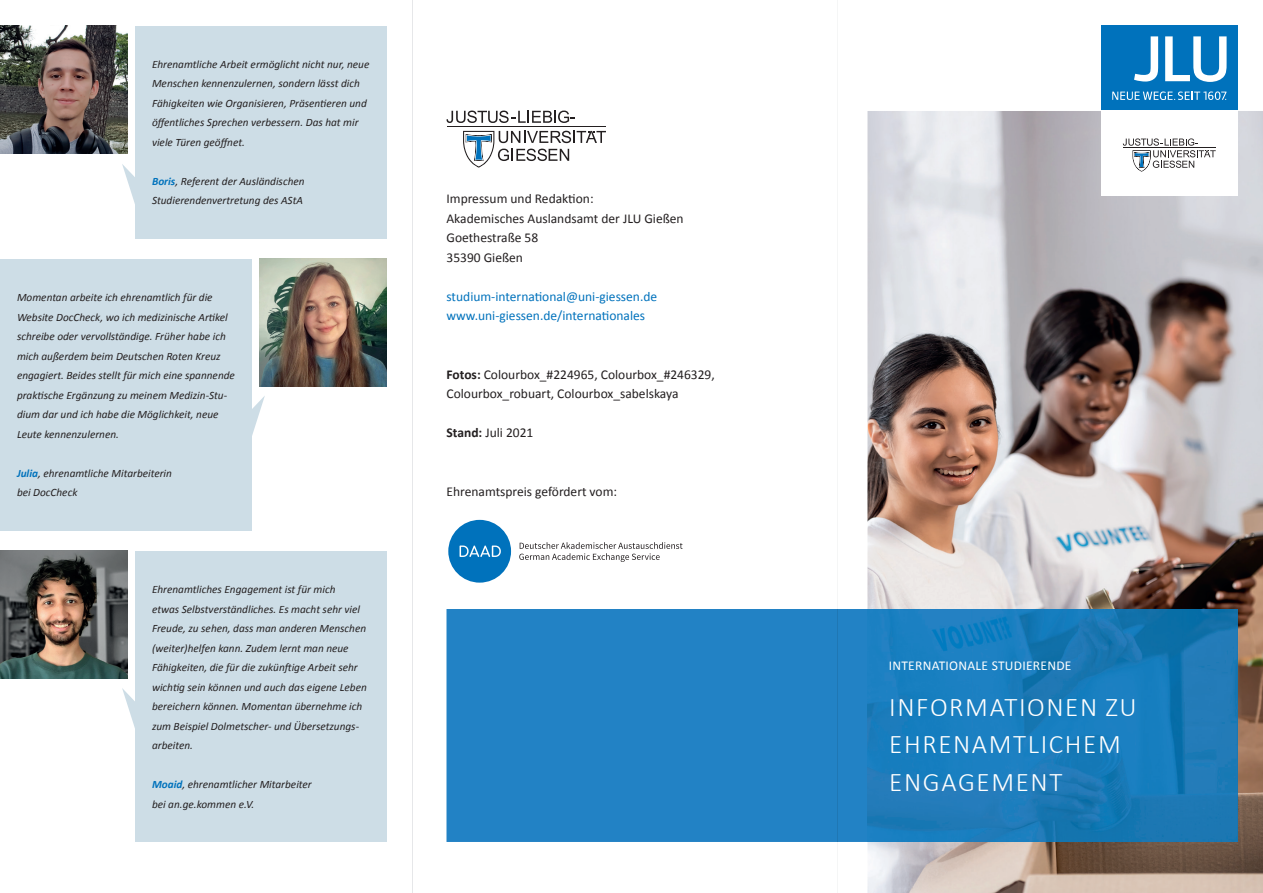
<style>
.page{position:relative;width:1263px;height:893px;background:#fff}
.page>*{position:absolute;margin:0;border:0;box-sizing:border-box;transform-origin:0 0}
.t1{font:300 27px/37.5px "Calibri";letter-spacing:.06em;color:#fff}
.t2{font:13.5px/19.5px "Calibri";color:#231f20}
.t3{font:13.5px/19.5px "Calibri";color:#0072bc}
.t4{font:13.5px "Calibri";letter-spacing:.02em;color:#fff}
.t5{font:italic 11.25px/19.5px "Calibri";color:#231f20}
.s1{font-weight:700;color:#0072bc}
.s2{font-weight:700}
</style>
<div class="page">
<img style="left:867px;top:111px;width:396px;height:782px">
<div style="left:1101px;top:26px;width:136px;height:85px;background:#0072bc"></div>
<div style="left:1101px;top:111px;width:136px;height:85px;background:#fff"></div>
<svg style="left:1134px;top:36px;width:24px;height:46px"></svg>
<svg style="left:1165px;top:36px;width:61px;height:46px"></svg>
<svg style="left:1123px;top:138px;width:93px;height:34px"></svg>
<hr style="left:1123px;top:148px;width:92px;height:1px;background:#231f20">
<svg style="left:1112px;top:91px;width:114px;height:9px"></svg>
<div style="left:446px;top:609px;width:421px;height:233px;background:#2282c5"></div>
<img style="left:867px;top:609px;width:370px;height:233px">
<svg style="left:446px;top:111px;width:129px;height:12px"></svg>
<svg style="left:463px;top:131px;width:143px;height:37px"></svg>
<hr style="left:447px;top:126px;width:159px;height:1px;background:#231f20">
<img style="left:0;top:26px;width:128px;height:127px">
<div style="left:135px;top:26px;width:252px;height:212px;background:#cddde6"></div>
<div style="left:0;top:259px;width:252px;height:271px;background:#cddde6"></div>
<div style="left:135px;top:551px;width:252px;height:291px;background:#cddde6"></div>
<hr style="left:412px;top:0;width:1px;height:893px;background:#e6e7e9">
<hr style="left:837px;top:0;width:1px;height:609px;background:#e6e7e9">
<hr style="left:837px;top:842px;width:1px;height:51px;background:#e6e7e9">
<hr style="left:837px;top:609px;width:1px;height:233px;background:#1f77b4">
<svg style="left:122px;top:164px;width:13px;height:40px"></svg>
<img style="left:259px;top:259px;width:128px;height:128px">
<svg style="left:252px;top:396px;width:13px;height:39px"></svg>
<img style="left:0;top:551px;width:128px;height:127px">
<svg style="left:122px;top:688px;width:13px;height:40px"></svg>
<div style="left:448px;top:520px;width:63px;height:63px;background:#0072bc;border-radius:50%"></div>
<svg style="left:459px;top:545px;width:42px;height:12px"></svg>
<svg style="left:519px;top:542px;width:164px;height:20px"></svg>
<p class="t5" style="left:152px;top:54px;width:219px">Ehrenamtliche Arbeit ermöglicht nicht nur, neue Menschen kennenzulernen, sondern lässt dich Fähigkeiten wie Organisieren, Präsentieren und öffentliches Sprechen verbessern. Das hat mir viele Türen geöffnet.</p>
<p class="t5" style="left:152px;top:171px;width:154px"><span class="s1">Boris</span>, Referent der Ausländischen<br>Studierendenvertretung des AStA</p>
<p class="t5" style="left:17px;top:287px;width:219px">Momentan arbeite ich ehrenamtlich für die Website DocCheck, wo ich medizinische Artikel schreibe oder vervollständige. Früher habe ich mich außerdem beim Deutschen Roten Kreuz engagiert. Beides stellt für mich eine spannende praktische Ergänzung zu meinem Medizin-Stu&shy;dium dar und ich habe die Möglichkeit, neue Leute kennenzulernen.</p>
<p class="t5" style="left:17px;top:463px;width:156px"><span class="s1">Julia</span>, ehrenamtliche Mitarbeiterin bei DocCheck</p>
<p class="t5" style="left:152px;top:579px;width:216px">Ehrenamtliches Engagement ist für mich<br>etwas Selbstverständliches. Es macht sehr viel Freude, zu sehen, dass man anderen Menschen (weiter)helfen kann. Zudem lernt man neue Fähigkeiten, die für die zukünftige Arbeit sehr wichtig sein können und auch das eigene Leben bereichern können. Momentan übernehme ich zum Beispiel Dolmetscher- und Übersetzungs&shy;arbeiten.</p>
<p class="t5" style="left:152px;top:774px;width:161px"><span class="s1">Moaid</span>, ehrenamtlicher Mitarbeiter bei an.ge.kommen e.V.</p>
<p class="t2" style="left:446px;top:188px;width:239px">Impressum und Redaktion:<br>Akademisches Auslandsamt der JLU Gießen<br>Goethestraße 58<br>35390 Gießen</p>
<p class="t3" style="left:446px;top:286px;width:212px">studium-international@uni-giessen.de www.uni-giessen.de/internationales</p>
<p class="t2" style="left:446px;top:364px;width:270px"><span class="s2">Fotos:</span> Colourbox_#224965, Colourbox_#246329,<br>Colourbox_robuart, Colourbox_sabelskaya</p>
<p class="t2" style="left:446px;top:422px;width:88px"><span class="s2">Stand:</span> Juli 2021</p>
<p class="t2" style="left:446px;top:481px;width:172px">Ehrenamtspreis gefördert vom:</p>
<p class="t4" style="left:889px;top:657px;width:184px">INTERNATIONALE STUDIERENDE</p>
<h1 class="t1" style="left:889px;top:688px;width:249px">INFORMATIONEN ZU<br>EHRENAMTLICHEM<br>ENGAGEMENT</h1>
</div>
